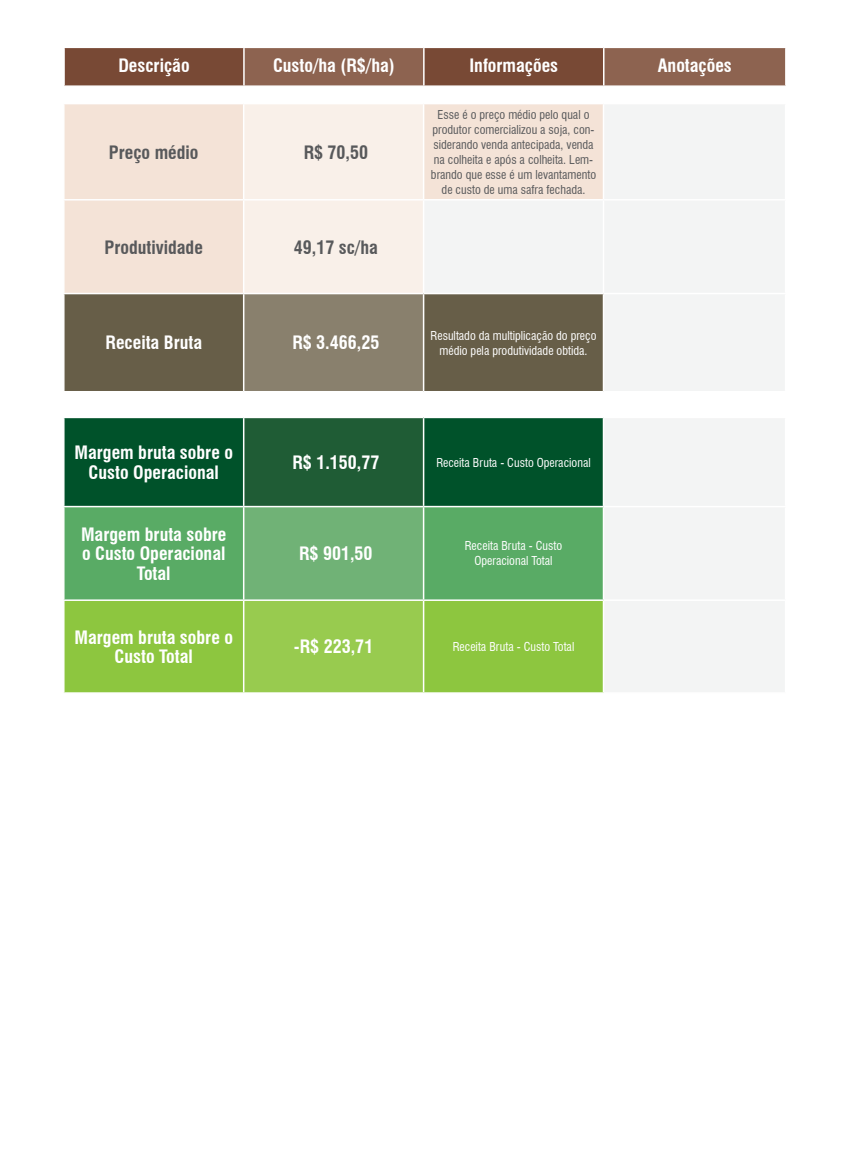
<style>
.page{position:relative;width:851px;height:1170px;background:#fff}
.page>*{position:absolute;margin:0;border:0;box-sizing:border-box;transform-origin:0 0}
.t1{font:700 condensed 18px/19.5px "Swiss 721 BT";color:#fff;text-align:center}
.t2{font:700 condensed 18px "Swiss 721 BT";color:#58595b}
.t3{font:condensed 12px/15px "Swiss 721 BT";color:#58595b;text-align:center}
.t4{font:condensed 12px/15px "Swiss 721 BT";color:#fff;text-align:center}
</style>
<div class="page">
<div style="left:64px;top:104px;width:179px;height:189px;background:#f4e3d7"></div>
<div style="left:244px;top:104px;width:179px;height:189px;background:#f9f0e9"></div>
<svg style="left:424px;top:104px;width:360px;height:287px;fill:#f3f4f4"></svg>
<div style="left:64px;top:294px;width:538px;height:97px;background:#675e48"></div>
<div style="left:244px;top:293px;width:179px;height:99px;background:#89806d"></div>
<div style="left:64px;top:418px;width:538px;height:88px;background:#00522a"></div>
<div style="left:244px;top:417px;width:179px;height:89px;background:#1f5c35"></div>
<div style="left:605px;top:419px;width:179px;height:273px;background:#f3f4f4"></div>
<div style="left:64px;top:507px;width:538px;height:92px;background:#59ab65"></div>
<div style="left:244px;top:506px;width:179px;height:94px;background:#70b276"></div>
<div style="left:64px;top:601px;width:538px;height:91px;background:#8dc63f"></div>
<div style="left:244px;top:600px;width:179px;height:93px;background:#98cb4f"></div>
<hr style="left:244px;top:416px;width:179px;height:2px;background:#fff">
<hr style="left:243px;top:418px;width:1px;height:88px;background:#fff">
<hr style="left:423px;top:418px;width:1px;height:88px;background:#fff">
<hr style="left:63px;top:199px;width:181px;height:1px;background:#fff">
<hr style="left:244px;top:199px;width:179px;height:1px;background:#fff">
<hr style="left:602px;top:104px;width:2px;height:95px;background:#fff">
<hr style="left:244px;top:293px;width:179px;height:1px;background:#fff">
<hr style="left:243px;top:294px;width:1px;height:97px;background:#fff">
<hr style="left:244px;top:391px;width:179px;height:1px;background:#fff">
<hr style="left:423px;top:294px;width:1px;height:97px;background:#fff">
<hr style="left:602px;top:294px;width:2px;height:97px;background:#fff">
<hr style="left:244px;top:506px;width:179px;height:1px;background:#fff">
<hr style="left:243px;top:507px;width:1px;height:92px;background:#fff">
<hr style="left:423px;top:507px;width:1px;height:92px;background:#fff">
<hr style="left:244px;top:599px;width:179px;height:2px;background:#fff">
<hr style="left:243px;top:601px;width:1px;height:91px;background:#fff">
<hr style="left:423px;top:601px;width:1px;height:91px;background:#fff">
<hr style="left:244px;top:692px;width:179px;height:1px;background:#fff">
<hr style="left:603px;top:506px;width:183px;height:1px;background:#fff">
<hr style="left:603px;top:599px;width:183px;height:2px;background:#fff">
<hr style="left:423px;top:199px;width:180px;height:1px;background:#fff">
<hr style="left:423px;top:293px;width:180px;height:1px;background:#fff">
<hr style="left:603px;top:199px;width:183px;height:1px;background:#fff">
<hr style="left:602px;top:200px;width:2px;height:93px;background:#fff">
<hr style="left:603px;top:293px;width:183px;height:1px;background:#fff">
<svg style="left:65px;top:48px;width:720px;height:37px;background:#835643"></svg>
<hr style="left:243px;top:48px;width:2px;height:37px;background:#fff">
<hr style="left:423px;top:48px;width:1px;height:37px;background:#fff">
<hr style="left:603px;top:48px;width:1px;height:37px;background:#fff">
<p class="t1" style="left:118px;top:56px;width:73px">Descrição</p>
<p class="t1" style="left:273px;top:56px;width:123px">Custo/ha (R$/ha)</p>
<p class="t1" style="left:469px;top:56px;width:90px">Informações</p>
<p class="t1" style="left:657px;top:56px;width:76px">Anotações</p>
<p class="t2" style="left:109px;top:141px;width:91px">Preço médio</p>
<p class="t2" style="left:303px;top:141px;width:66px">R$ 70,50</p>
<p class="t2" style="left:104px;top:236px;width:100px">Produtividade</p>
<p class="t2" style="left:294px;top:236px;width:86px">49,17 sc/ha</p>
<p class="t3" style="left:431px;top:107px;width:167px">Esse é o preço médio pelo qual o produtor comercializou a soja, con&shy;siderando venda antecipada, venda na colheita e após a colheita. Lem&shy;brando que esse é um levantamento de custo de uma safra fechada.</p>
<p class="t1" style="left:105px;top:333px;width:98px">Receita Bruta</p>
<p class="t1" style="left:292px;top:333px;width:88px">R$ 3.466,25</p>
<p class="t4" style="left:430px;top:328px;width:167px">Resultado da multiplicação do preço médio pela produtividade obtida.</p>
<p class="t1" style="left:74px;top:443px;width:160px">Margem bruta sobre o<br>Custo Operacional</p>
<p class="t1" style="left:292px;top:452px;width:88px">R$ 1.150,77</p>
<p class="t4" style="left:436px;top:454px;width:156px">Receita Bruta - Custo Operacional</p>
<p class="t1" style="left:81px;top:524px;width:147px">Margem bruta sobre o Custo Operacional<br>Total</p>
<p class="t1" style="left:299px;top:544px;width:75px">R$ 901,50</p>
<p class="t4" style="left:465px;top:538px;width:99px">Receita Bruta - Custo<br>Operacional Total</p>
<p class="t1" style="left:74px;top:627px;width:160px">Margem bruta sobre o<br>Custo Total</p>
<p class="t1" style="left:294px;top:637px;width:81px">-R$ 223,71</p>
<p class="t4" style="left:452px;top:639px;width:123px">Receita Bruta - Custo Total</p>
</div>
